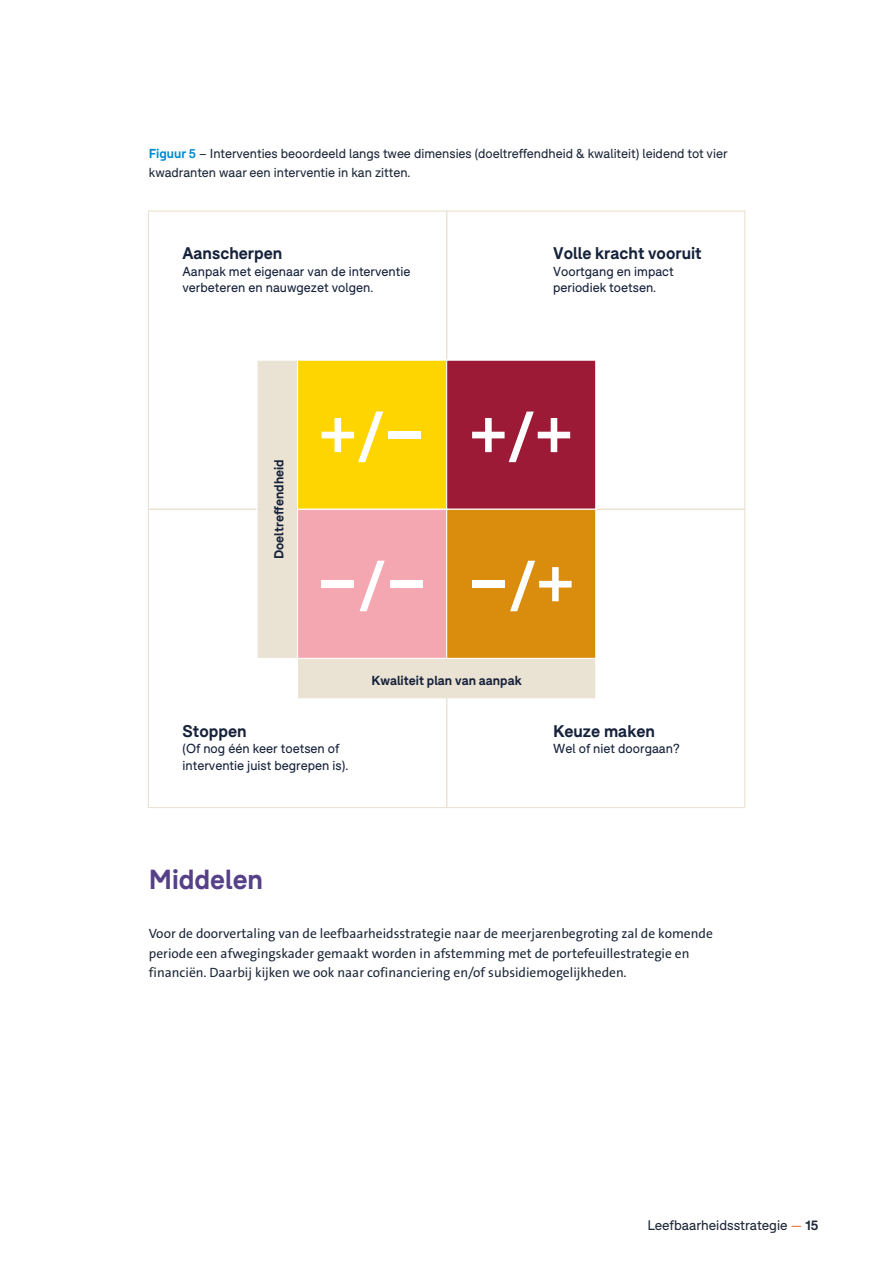
<style>
.page{position:relative;width:893px;height:1263px;background:#fff}
.page>*{position:absolute;margin:0;border:0;box-sizing:border-box;transform-origin:0 0}
.t1{font:700 67.65px "F37 Bolton";color:#fff}
.Subkop___Alineakop{font:700 27px "F37 Bolton";color:#564188}
.t2{font:700 16.5px "F37 Bolton";color:#16223b}
.Broodtekst{font:13.5px/19.5px "The Sans LP5 Plain";color:#1f293a}
.t3{font:13.5px "F37 Bolton";color:#1f293a}
.t4{font:12.75px/16.5px "F37 Bolton";color:#16223b}
.Marge-___kadertekst{font:12.75px/19.5px "F37 Bolton";color:#1f293a}
.t5{font:700 12.75px "F37 Bolton";color:#16223b}
.s1{font-weight:700;color:#008dd1}
.s2{color:#eb7232}
.s3{font-weight:700}
</style>
<div class="page">
<div style="left:298px;top:658px;width:298px;height:41px;background:#eae2d2"></div>
<div style="left:297px;top:658px;width:299px;height:41px;border:1px solid #fff"></div>
<div style="left:257px;top:360px;width:41px;height:298px;background:#eae2d2"></div>
<div style="left:256px;top:360px;width:42px;height:299px;border:1px solid #fff"></div>
<div style="left:298px;top:360px;width:149px;height:149px;background:#ffd500"></div>
<div style="left:297px;top:360px;width:150px;height:150px;border:1px solid #fff"></div>
<div style="left:447px;top:360px;width:149px;height:149px;background:#9c1a35"></div>
<div style="left:446px;top:360px;width:150px;height:150px;border:1px solid #fff"></div>
<div style="left:298px;top:509px;width:149px;height:149px;background:#f4a7b0"></div>
<div style="left:297px;top:509px;width:150px;height:150px;border:1px solid #fff"></div>
<div style="left:447px;top:509px;width:149px;height:149px;background:#da8c0c"></div>
<div style="left:446px;top:509px;width:150px;height:150px;border:1px solid #fff"></div>
<p class="Marge-___kadertekst" style="left:149px;top:144px;width:580px"><span class="s1">Figuur 5</span> – Interventies beoordeeld langs twee dimensies (doeltreffendheid &amp; kwaliteit) leidend tot vier kwadranten waar een interventie in kan zitten.</p>
<p class="t2" style="left:182px;top:243px;width:101px">Aanscherpen</p>
<p class="t4" style="left:182px;top:263px;width:229px">Aanpak met eigenaar van de interventie verbeteren en nauwgezet volgen.</p>
<p class="t2" style="left:553px;top:243px;width:150px">Volle kracht vooruit</p>
<p class="t4" style="left:553px;top:263px;width:122px">Voortgang en impact periodiek toetsen.</p>
<p class="t5" style="left:271px;top:559px;width:101px;rotate:-90deg">Doeltreffendheid</p>
<p class="t1" style="left:319px;top:389px;width:254px">+/– +/+</p>
<p class="t1" style="left:318px;top:538px;width:257px">–/– –/+</p>
<p class="t5" style="left:372px;top:673px;width:152px">Kwaliteit plan van aanpak</p>
<p class="t2" style="left:182px;top:721px;width:66px">Stoppen</p>
<p class="t4" style="left:182px;top:741px;width:167px">(Of nog één keer toetsen of interventie juist begrepen is).</p>
<p class="t2" style="left:553px;top:721px;width:103px">Keuze maken</p>
<p class="t4" style="left:553px;top:741px;width:128px">Wel of niet doorgaan?</p>
<p class="Subkop___Alineakop" style="left:149px;top:863px;width:116px">Middelen</p>
<p class="Broodtekst" style="left:149px;top:924px;width:566px">Voor de doorvertaling van de leefbaarheidsstrategie naar de meerjarenbegroting zal de komende periode een afwegingskader gemaakt worden in afstemming met de portefeuillestrategie en financiën. Daarbij kijken we ook naar cofinanciering en/of subsidiemogelijkheden.</p>
<p class="t3" style="left:647px;top:1218px;width:173px">Leefbaarheidsstrategie <span class="s2">—</span> <span class="s3">15</span></p>
</div>
